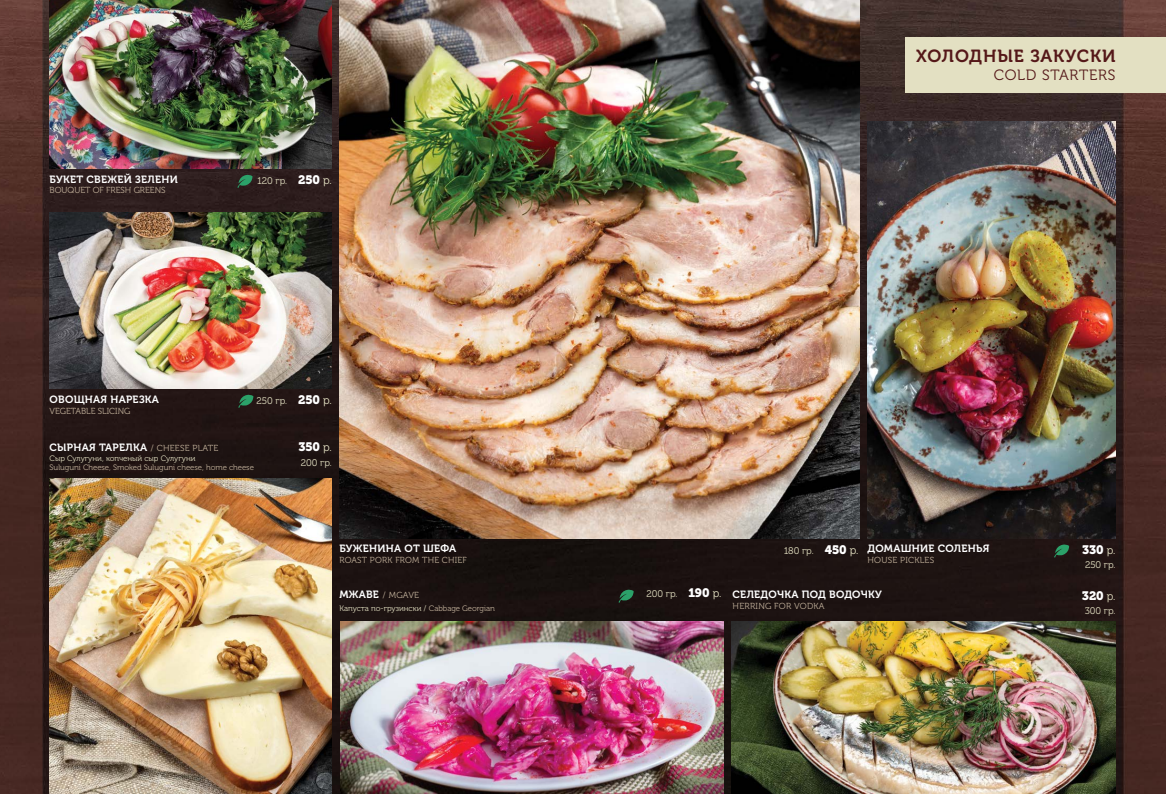
<style>
.page{position:relative;width:1166px;height:794px;background:#fff}
.page>*{position:absolute;margin:0;border:0;box-sizing:border-box;transform-origin:0 0}
.t1{font:17.5px "Museo Cyrl 700";letter-spacing:.05em;color:#551819}
.t2{font:14.88px "Museo Cyrl 300";letter-spacing:.05em;color:#551819}
.t3{font:12.25px "Museo Cyrl 900";letter-spacing:-.01em;color:#fff}
.t4{font:10.5px "Museo Cyrl 700";letter-spacing:.025em;color:#fff}
.t5{font:9.62px "Museo Cyrl 300";letter-spacing:.005em;color:#e3e0c2}
.t6{font:8.75px "Museo Cyrl 300";letter-spacing:.02em;color:#c2b19b}
.t7{font:8.75px "Museo Cyrl 300";color:#c2b19b}
.t8{font:7.88px "Museo Cyrl 300";color:#e3e0c2}
.t9{font:7.88px "Museo Cyrl 300";color:#c2b19b}
.s1{font-family:"Museo Cyrl 900";font-size:12.25px;color:#fff}
.s2{font-size:11.38px}
.s3{font-family:"Museo Cyrl 300";font-size:8.75px;color:#c2b19b}
.s4{font-family:"Museo Cyrl 300";font-size:11.38px;color:#e3e0c2}
.s5{font-family:"Museo Cyrl 700";font-size:10.5px;color:#fff}
.s6{color:#c2b19b}
</style>
<div class="page">
<img style="left:0;top:0;width:1166px;height:794px">
<img style="left:339px;top:0;width:521px;height:538px">
<img style="left:50px;top:0;width:282px;height:169px">
<img style="left:50px;top:213px;width:281px;height:175px">
<img style="left:867px;top:122px;width:248px;height:416px">
<svg style="left:1054px;top:544px;width:15px;height:13px"></svg>
<div style="left:905px;top:37px;width:261px;height:55px;background:#e3e0c2"></div>
<img style="left:732px;top:621px;width:383px;height:173px">
<svg style="left:238px;top:394px;width:15px;height:14px"></svg>
<svg style="left:237px;top:175px;width:15px;height:13px"></svg>
<img style="left:340px;top:621px;width:383px;height:173px">
<svg style="left:618px;top:589px;width:15px;height:14px"></svg>
<img style="left:50px;top:479px;width:282px;height:315px">
<p class="t4" style="left:50px;top:173px;width:130px">БУКЕТ СВЕЖЕЙ ЗЕЛЕНИ</p>
<p class="t7" style="left:50px;top:186px;width:117px">BOUQUET OF FRESH GREENS</p>
<p class="t5" style="left:257px;top:176px;width:76px">120 гр. <span class="s1">250</span> <span class="s2">р.</span></p>
<p class="t4" style="left:50px;top:394px;width:111px">ОВОЩНАЯ НАРЕЗКА</p>
<p class="t7" style="left:50px;top:406px;width:82px">VEGETABLE SLICING</p>
<p class="t5" style="left:257px;top:395px;width:77px">250 гр. <span class="s1">250</span> <span class="s2">р.</span></p>
<p class="t4" style="left:50px;top:441px;width:170px">СЫРНАЯ ТАРЕЛКА <span class="s3">/ CHEESE PLATE</span></p>
<p class="t8" style="left:50px;top:454px;width:147px">Сыр Сулугуни, копченый сыр Cулугуни</p>
<p class="t9" style="left:50px;top:462px;width:206px">Suluguni Cheese, Smoked Suluguni cheese, home cheese</p>
<p class="t3" style="left:298px;top:440px;width:35px">350 <span class="s4">р.</span></p>
<p class="t5" style="left:301px;top:457px;width:33px">200 гр.</p>
<p class="t4" style="left:339px;top:543px;width:118px">БУЖЕНИНА ОТ ШЕФА</p>
<p class="t6" style="left:339px;top:555px;width:129px">ROAST PORK FROM THE CHIEF</p>
<p class="t6" style="left:339px;top:590px;width:81px"><span class="s5">МЖАВЕ</span> / MGAVE</p>
<p class="t8" style="left:339px;top:604px;width:157px">Капуста по-грузински / <span class="s6">Cabbage Georgian</span></p>
<h1 class="t1" style="left:916px;top:46px;width:201px">ХОЛОДНЫЕ ЗАКУСКИ</h1>
<h2 class="t2" style="left:994px;top:67px;width:123px">COLD STARTERS</h2>
<p class="t5" style="left:646px;top:589px;width:77px">200 гр. <span class="s1">190</span> <span class="s2">р.</span></p>
<p class="t5" style="left:784px;top:545px;width:76px">180 гр. <span class="s1">450</span> <span class="s2">р.</span></p>
<p class="t4" style="left:867px;top:543px;width:123px">ДОМАШНИЕ СОЛЕНЬЯ</p>
<p class="t6" style="left:867px;top:555px;width:68px">HOUSE PICKLES</p>
<p class="t4" style="left:732px;top:589px;width:151px">СЕЛЕДОЧКА ПОД ВОДОЧКУ</p>
<p class="t6" style="left:732px;top:601px;width:93px">HERRING FOR VODKA</p>
<p class="t3" style="left:1082px;top:542px;width:35px">330 <span class="s4">р.</span></p>
<p class="t5" style="left:1085px;top:559px;width:32px">250 гр.</p>
<p class="t3" style="left:1082px;top:588px;width:35px">320 <span class="s4">р.</span></p>
<p class="t5" style="left:1084px;top:605px;width:32px">300 гр.</p>
</div>
